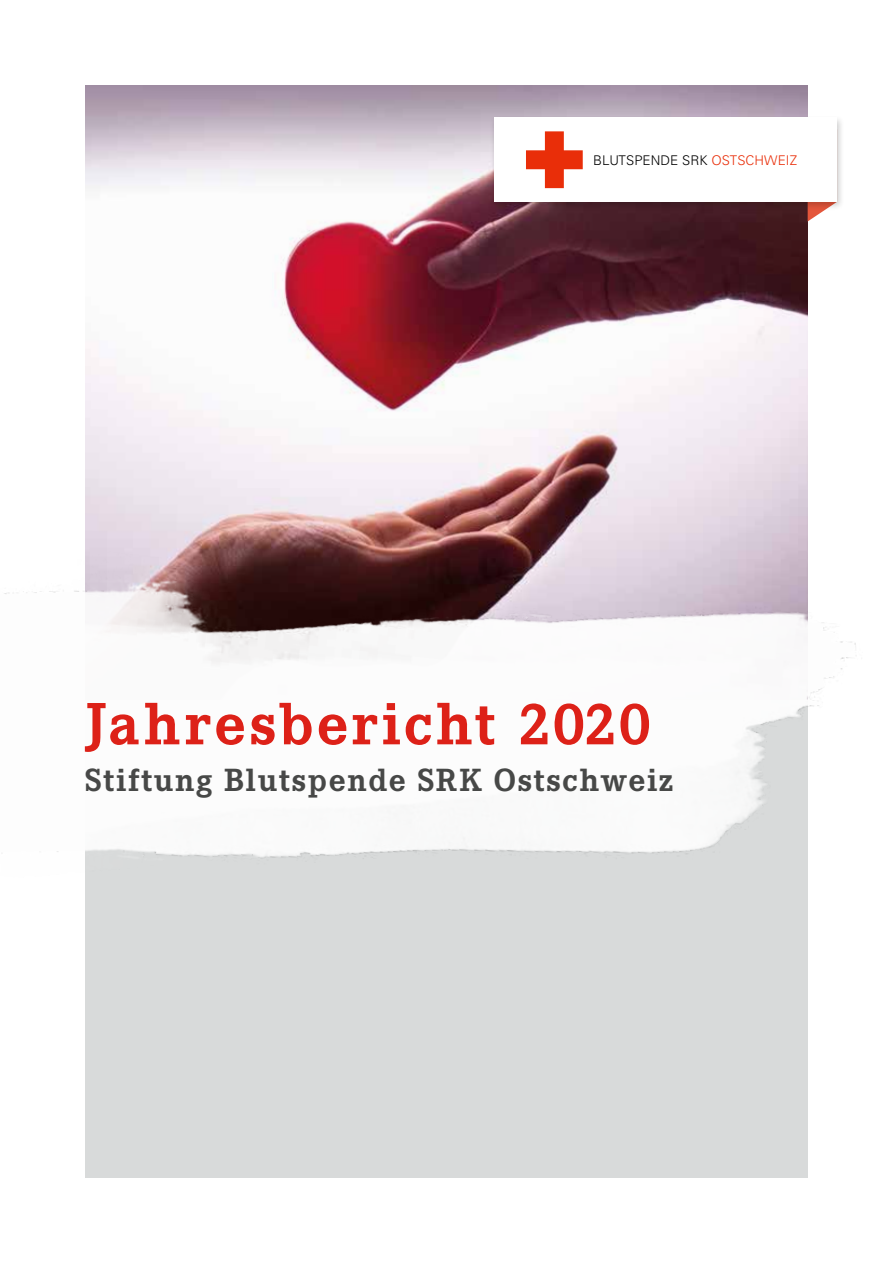
<style>
.page{position:relative;width:893px;height:1263px;background:#fff}
.page>*{position:absolute;margin:0;border:0;box-sizing:border-box;transform-origin:0 0}
.t1{font:700 58.5px "Corporate EBQ";letter-spacing:.05em;color:#dd2118}
.t2{font:700 31.5px "Corporate EBQ";letter-spacing:.05em;color:#474847}
.t3{font:300 13.35px "Univers LT Std";letter-spacing:.005em;color:#000}
.s1{color:#e92e09}
</style>
<div class="page">
<img style="left:4px;top:85px;width:852px;height:1093px">
<svg style="left:808px;top:211px;width:29px;height:10px"></svg>
<div style="left:490px;top:114px;width:354px;height:97px;background:#000;opacity:.2"></div>
<div style="left:494px;top:118px;width:343px;height:84px;background:#fff"></div>
<svg style="left:526px;top:131px;width:57px;height:57px"></svg>
<p class="t3" style="left:593px;top:152px;width:206px">BLUTSPENDE SRK <span class="s1">OSTSCHWEIZ</span></p>
<h1 class="t1" style="left:85px;top:689px;width:567px">Jahresbericht 2020</h1>
<p class="t2" style="left:85px;top:761px;width:590px">Stiftung Blutspende SRK Ostschweiz</p>
</div>
